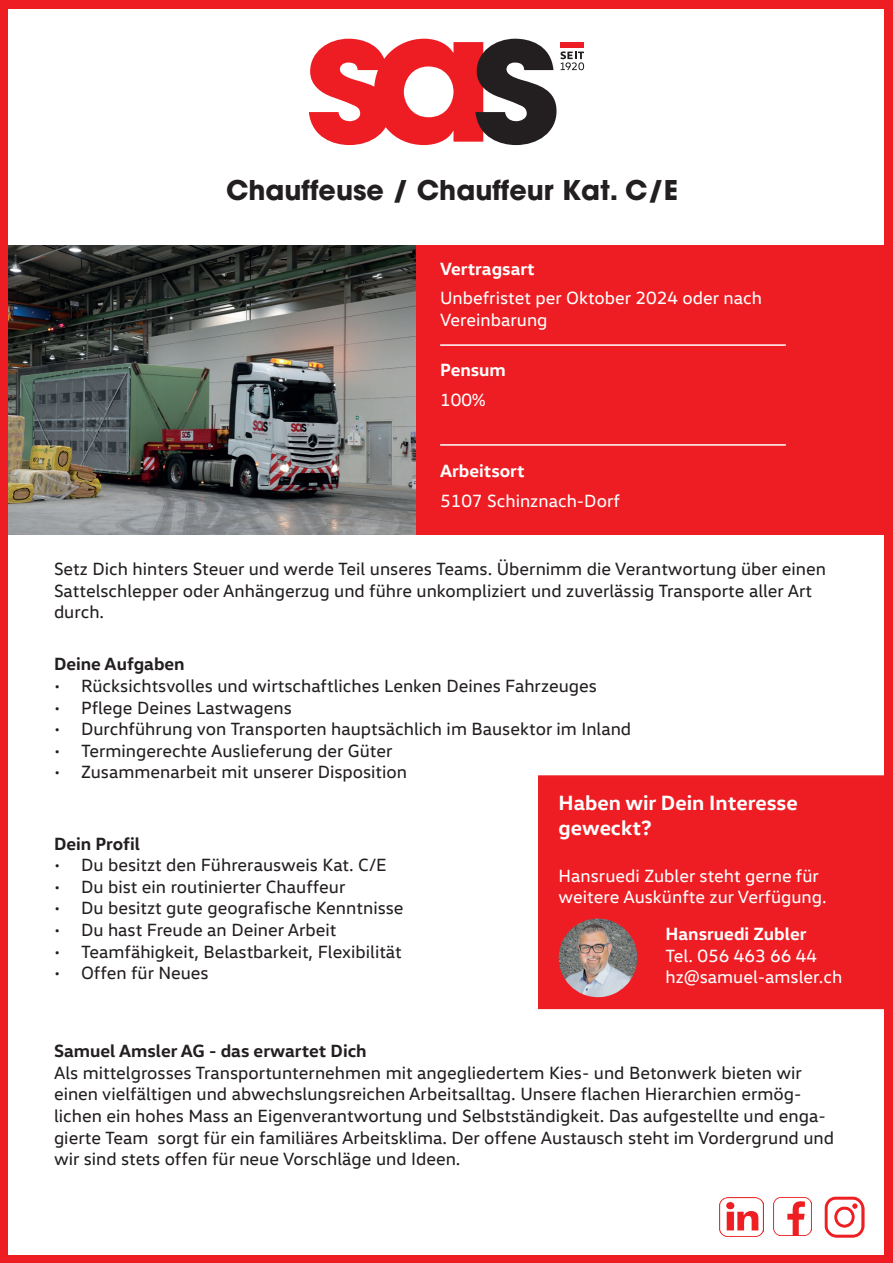
<style>
.page{position:relative;width:893px;height:1263px;background:#ee1d23}
.page>*{position:absolute;margin:0;border:0;box-sizing:border-box;transform-origin:0 0}
.t1{font:700 27px "Avant Garde";color:#231f20}
.t2{font:700 21px/25.2px "VW Head";color:#fff}
.t3{font:18px/21.6px "VW Head";color:#231f20}
.t4{font:18px/21.6px "VW Head";color:#fff}
.t5{font:700 18px "VW Head";color:#231f20}
.t6{font:700 18px "VW Head";color:#fff}
</style>
<div class="page">
<div style="left:9px;top:9px;width:875px;height:1245px;background:#fff"></div>
<svg style="left:309px;top:39px;width:275px;height:106px"></svg>
<div style="left:561px;top:42px;width:23px;height:6px;background:#ee1d23"></div>
<img style="left:9px;top:245px;width:407px;height:290px">
<div style="left:416px;top:245px;width:468px;height:290px;background:#ee1d23"></div>
<hr style="left:440px;top:344px;width:346px;height:2px;background:#fff">
<hr style="left:440px;top:444px;width:346px;height:2px;background:#fff">
<div style="left:538px;top:775px;width:347px;height:234px;background:#ee1d23;border:2px solid #ee1d23"></div>
<img style="left:559px;top:918px;width:78px;height:79px;border-radius:39px">
<img style="left:824px;top:1196px;width:41px;height:41px">
<img style="left:773px;top:1197px;width:38px;height:38px">
<img style="left:719px;top:1197px;width:44px;height:39px">
<h1 class="t1" style="left:226px;top:172px;width:454px">Chauffeuse / Chauffeur Kat. C/E</h1>
<p class="t6" style="left:440px;top:257px;width:96px">Vertragsart</p>
<p class="t4" style="left:440px;top:287px;width:323px">Unbefristet per Oktober 2024 oder nach<br>Vereinbarung</p>
<p class="t6" style="left:440px;top:358px;width:67px">Pensum</p>
<p class="t4" style="left:440px;top:388px;width:47px">100%</p>
<p class="t6" style="left:440px;top:459px;width:86px">Arbeitsort</p>
<p class="t4" style="left:440px;top:490px;width:181px">5107 Schinznach-Dorf</p>
<p class="t3" style="left:54px;top:558px;width:774px">Setz Dich hinters Steuer und werde Teil unseres Teams. Übernimm die Verantwortung über einen<br>Sattelschlepper oder Anhängerzug und führe unkompliziert und zuverlässig Transporte aller Art durch.</p>
<p class="t5" style="left:54px;top:652px;width:132px">Deine Aufgaben</p>
<p class="t3" style="left:54px;top:674px;width:544px">• Rücksichtsvolles und wirtschaftliches Lenken Deines Fahrzeuges</p>
<p class="t3" style="left:54px;top:696px;width:239px">• Pflege Deines Lastwagens</p>
<p class="t3" style="left:54px;top:718px;width:579px">• Durchführung von Transporten hauptsächlich im Bausektor im Inland</p>
<p class="t3" style="left:54px;top:739px;width:340px">• Termingerechte Auslieferung der Güter</p>
<p class="t3" style="left:54px;top:761px;width:355px">• Zusammenarbeit mit unserer Disposition</p>
<p class="t5" style="left:54px;top:832px;width:87px">Dein Profil</p>
<p class="t3" style="left:54px;top:854px;width:334px">• Du besitzt den Führerausweis Kat. C/E</p>
<p class="t3" style="left:54px;top:875px;width:293px">• Du bist ein routinierter Chauffeur</p>
<p class="t3" style="left:54px;top:897px;width:351px">• Du besitzt gute geografische Kenntnisse</p>
<p class="t3" style="left:54px;top:918px;width:284px">• Du hast Freude an Deiner Arbeit</p>
<p class="t3" style="left:54px;top:940px;width:349px">• Teamfähigkeit, Belastbarkeit, Flexibilität</p>
<p class="t3" style="left:54px;top:962px;width:156px">• Offen für Neues</p>
<p class="t2" style="left:559px;top:789px;width:241px">Haben wir Dein Interesse geweckt?</p>
<p class="t4" style="left:559px;top:864px;width:270px">Hansruedi Zubler steht gerne für weitere Auskünfte zur Verfügung.</p>
<p class="t6" style="left:665px;top:922px;width:143px">Hansruedi Zubler</p>
<p class="t4" style="left:665px;top:944px;width:178px">Tel. 056 463 66 44 hz@samuel-amsler.ch</p>
<p class="t5" style="left:54px;top:1039px;width:314px">Samuel Amsler AG - das erwartet Dich</p>
<p class="t3" style="left:54px;top:1061px;width:782px">Als mittelgrosses Transportunternehmen mit angegliedertem Kies- und Betonwerk bieten wir einen vielfältigen und abwechslungsreichen Arbeitsalltag. Unsere flachen Hierarchien ermög&shy;lichen ein hohes Mass an Eigenverantwortung und Selbstständigkeit. Das aufgestellte und enga&shy;gierte Team sorgt für ein familiäres Arbeitsklima. Der offene Austausch steht im Vordergrund und wir sind stets offen für neue Vorschläge und Ideen.</p>
</div>
